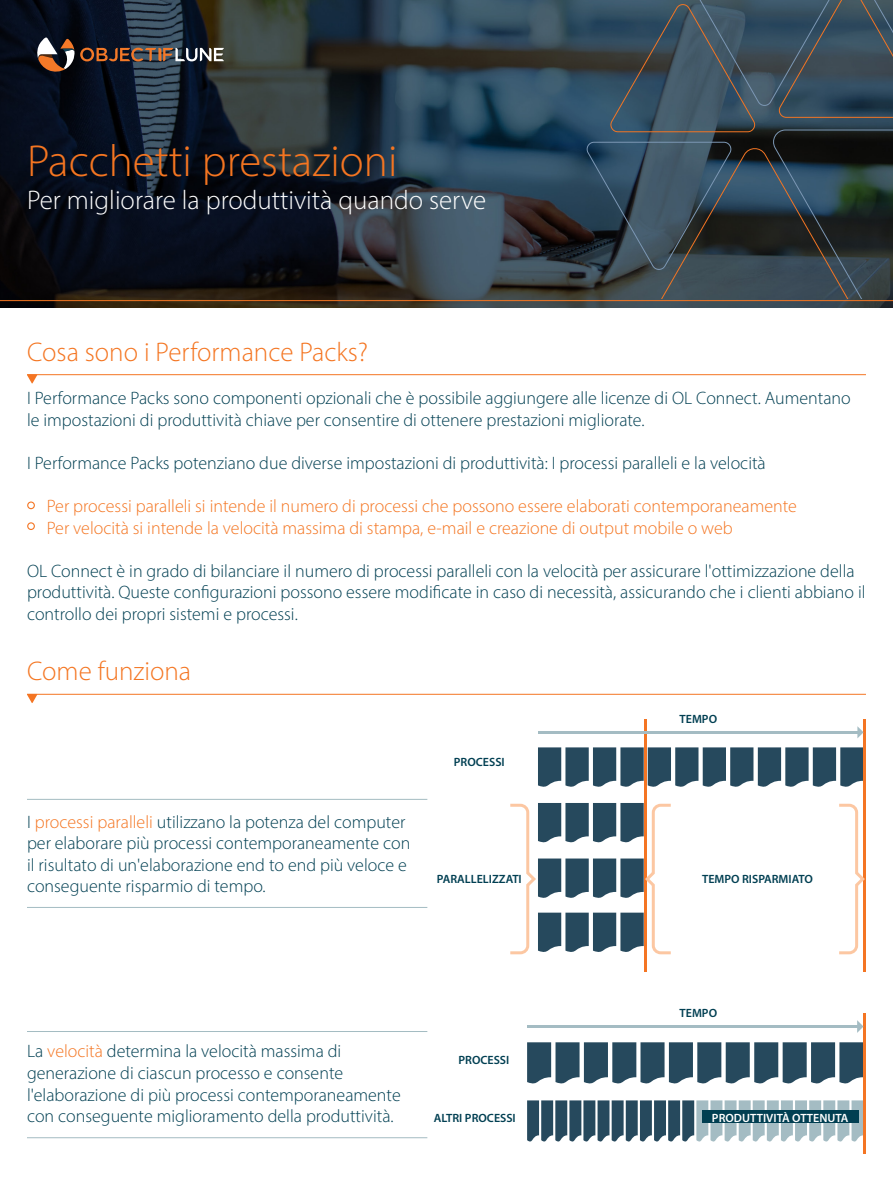
<style>
.page{position:relative;width:893px;height:1188px;background:#fff}
.page>*{position:absolute;margin:0;border:0;box-sizing:border-box;transform-origin:0 0}
.t1{font:300 45px "Myriad Pro";color:#f47521}
.t2{font:300 27px "Myriad Pro";color:#fff}
.t3{font:300 27px "Myriad Pro";color:#f47521}
.t4{font:300 18px/21.6px "Myriad Pro";color:#013f52}
.t5{font:300 18px "Myriad Pro";color:#f47521}
.t6{font:600 12px "Myriad Pro";color:#013f52}
.t7{font:600 12px "Myriad Pro";color:#fff}
.s1{color:#f47521}
</style>
<div class="page">
<svg style="left:538px;top:747px;width:326px;height:43px"></svg>
<hr style="left:864px;top:720px;width:2px;height:252px;background:#f47523">
<hr style="left:644px;top:720px;width:3px;height:252px;background:#f47523">
<hr style="left:538px;top:731px;width:320px;height:3px;background:#a4bcc3">
<svg style="left:857px;top:726px;width:7px;height:12px"></svg>
<svg style="left:510px;top:802px;width:355px;height:154px"></svg>
<img style="left:0;top:0;width:893px;height:308px">
<svg style="left:587px;top:0;width:306px;height:299px;background:#344651"></svg>
<hr style="left:0;top:300px;width:893px;height:1px;background:#f47521">
<svg style="left:527px;top:1042px;width:336px;height:42px"></svg>
<svg style="left:527px;top:1100px;width:336px;height:42px"></svg>
<hr style="left:863px;top:1013px;width:3px;height:141px;background:#f47523">
<hr style="left:527px;top:1025px;width:330px;height:3px;background:#a4bcc3">
<svg style="left:857px;top:1020px;width:6px;height:13px"></svg>
<div style="left:702px;top:1110px;width:156px;height:13px;background:#013f52"></div>
<hr style="left:27px;top:374px;width:839px;height:1px;background:#f47523">
<svg style="left:27px;top:374px;width:10px;height:10px"></svg>
<hr style="left:27px;top:694px;width:839px;height:1px;background:#f47523">
<svg style="left:27px;top:695px;width:10px;height:8px"></svg>
<svg style="left:37px;top:38px;width:186px;height:33px;background:#4b4342"></svg>
<hr style="left:27px;top:799px;width:400px;height:1px;background:#a4bcc2">
<hr style="left:27px;top:1031px;width:400px;height:1px;background:#a4bcc2">
<hr style="left:27px;top:1137px;width:400px;height:1px;background:#a4bcc2">
<hr style="left:27px;top:907px;width:400px;height:1px;background:#a4bcc2">
<div style="left:27px;top:502px;width:8px;height:7px;border:1px solid #f47523;border-radius:50%"></div>
<div style="left:27px;top:522px;width:8px;height:8px;border:1px solid #f47523;border-radius:50%"></div>
<p class="t1" style="left:27px;top:134px;width:372px">Pacchetti prestazioni</p>
<p class="t2" style="left:27px;top:184px;width:461px">Per migliorare la produttività quando serve</p>
<p class="t3" style="left:27px;top:335px;width:343px">Cosa sono i Performance Packs?</p>
<p class="t4" style="left:27px;top:387px;width:825px">I Performance Packs sono componenti opzionali che è possibile aggiungere alle licenze di OL Connect. Aumentano le impostazioni di produttività chiave per consentire di ottenere prestazioni migliorate.</p>
<p class="t4" style="left:27px;top:452px;width:740px">I Performance Packs potenziano due diverse impostazioni di produttività: I processi paralleli e la velocità</p>
<p class="t5" style="left:47px;top:495px;width:752px">Per processi paralleli si intende il numero di processi che possono essere elaborati contemporaneamente</p>
<p class="t5" style="left:47px;top:517px;width:687px">Per velocità si intende la velocità massima di stampa, e-mail e creazione di output mobile o web</p>
<p class="t4" style="left:27px;top:560px;width:840px">OL Connect è in grado di bilanciare il numero di processi paralleli con la velocità per assicurare l'ottimizzazione della produttività. Queste configurazioni possono essere modificate in caso di necessità, assicurando che i clienti abbiano il controllo dei propri sistemi e processi.</p>
<p class="t3" style="left:27px;top:655px;width:166px">Come funziona</p>
<p class="t4" style="left:27px;top:811px;width:385px">I <span class="s1">processi paralleli</span> utilizzano la potenza del computer per elaborare più processi contemporaneamente con il risultato di un'elaborazione end to end più veloce e conseguente risparmio di tempo.</p>
<p class="t6" style="left:454px;top:755px;width:52px">PROCESSI</p>
<p class="t6" style="left:679px;top:712px;width:39px">TEMPO</p>
<p class="t6" style="left:437px;top:871px;width:86px">PARALLELIZZATI</p>
<p class="t6" style="left:702px;top:871px;width:112px">TEMPO RISPARMIATO</p>
<p class="t4" style="left:27px;top:1041px;width:375px">La <span class="s1">velocità</span> determina la velocità massima di generazione di ciascun processo e consente l'elaborazione di più processi contemporaneamente con conseguente miglioramento della produttività.</p>
<p class="t6" style="left:458px;top:1052px;width:52px">PROCESSI</p>
<p class="t6" style="left:434px;top:1110px;width:84px">ALTRI PROCESSI</p>
<p class="t6" style="left:679px;top:1005px;width:39px">TEMPO</p>
<p class="t7" style="left:712px;top:1110px;width:138px">PRODUTTIVITÀ OTTENUTA</p>
</div>
